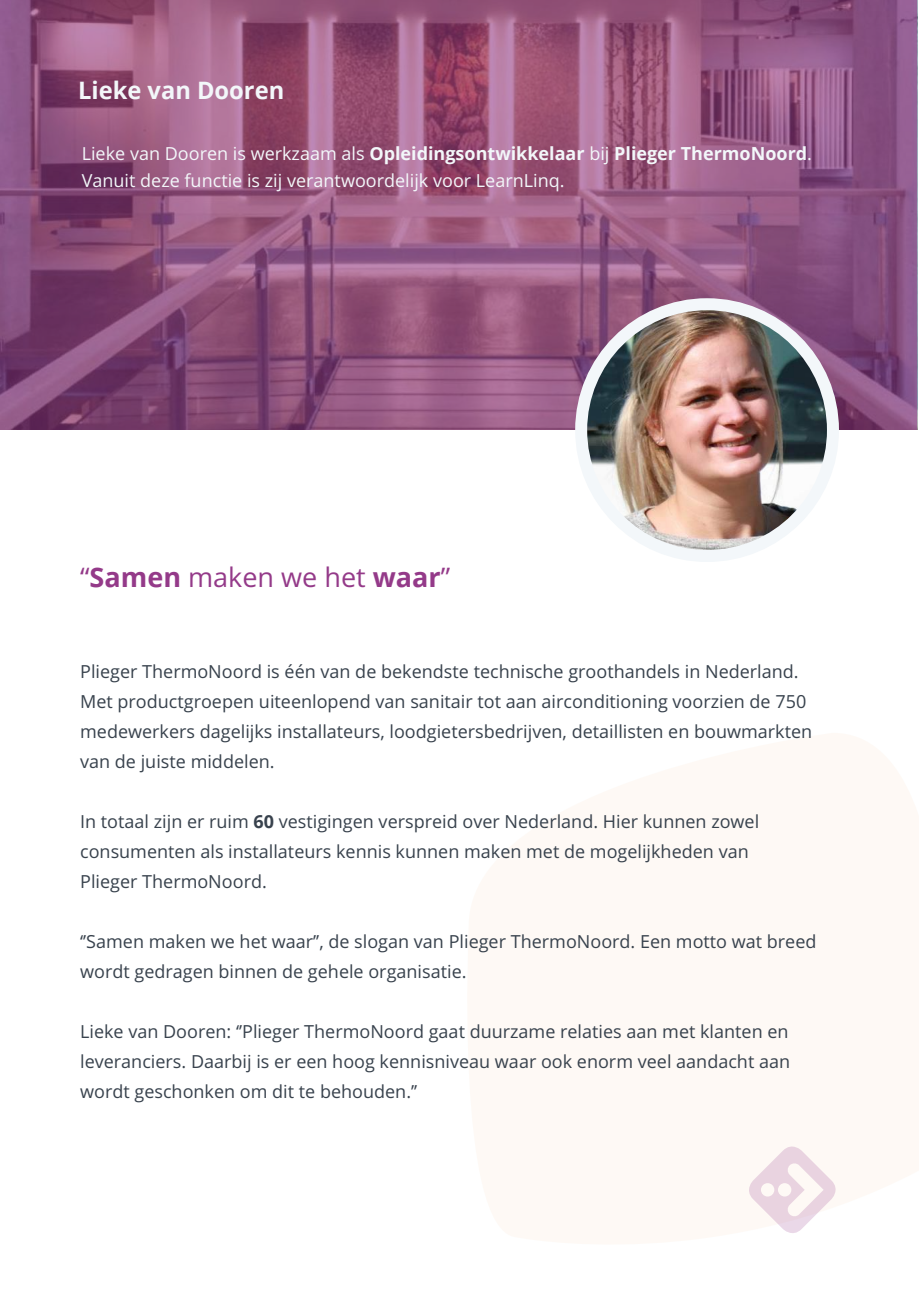
<style>
.page{position:relative;width:919px;height:1289px;background:#fff}
.page>*{position:absolute;margin:0;border:0;box-sizing:border-box;transform-origin:0 0}
.t1{font:27px "Open Sans";color:#943a89}
.t2{font:700 24px "Open Sans";color:#f3f7fa}
.t3{font:18px/30px "Open Sans";color:#38424d}
.t4{font:18px/27px "Open Sans";color:#f3f7fa}
.s1{font-weight:700}
</style>
<div class="page">
<svg style="left:0;top:0;width:916px;height:429px;background:#92567f"></svg>
<img style="left:581px;top:304px;width:251px;height:252px;border-radius:126px">
<div style="left:575px;top:298px;width:263px;height:264px;border:12px solid #f3f7fa;border-radius:50%"></div>
<svg style="left:749px;top:1146px;width:86px;height:87px"></svg>
<h2 class="t2" style="left:78px;top:74px;width:208px">Lieke van Dooren</h2>
<p class="t4" style="left:82px;top:139px;width:731px">Lieke van Dooren is werkzaam als <span class="s1">Opleidingsontwikkelaar</span> bij <span class="s1">Plieger ThermoNoord</span>.<br>Vanuit deze functie is zij verantwoordelijk voor LearnLinq.</p>
<h1 class="t1" style="left:80px;top:559px;width:371px">“<span class="s1">Samen</span> maken we het <span class="s1">waar</span>”</h1>
<p class="t3" style="left:80px;top:656px;width:733px">Plieger ThermoNoord is één van de bekendste technische groothandels in Nederland.<br>Met productgroepen uiteenlopend van sanitair tot aan airconditioning voorzien de 750 medewerkers dagelijks installateurs, loodgietersbedrijven, detaillisten en bouwmarkten van de juiste middelen.</p>
<p class="t3" style="left:80px;top:806px;width:680px">In totaal zijn er ruim <span class="s1">60</span> vestigingen verspreid over Nederland. Hier kunnen zowel consumenten als installateurs kennis kunnen maken met de mogelijkheden van<br>Plieger ThermoNoord.</p>
<p class="t3" style="left:80px;top:926px;width:737px">‘’Samen maken we het waar’’, de slogan van Plieger ThermoNoord. Een motto wat breed wordt gedragen binnen de gehele organisatie.</p>
<p class="t3" style="left:80px;top:1016px;width:711px;text-align:justify">Lieke van Dooren: ‘’Plieger ThermoNoord gaat duurzame relaties aan met klanten en leveranciers. Daarbij is er een hoog kennisniveau waar ook enorm veel aandacht aan wordt geschonken om dit te behouden.’’</p>
</div>
